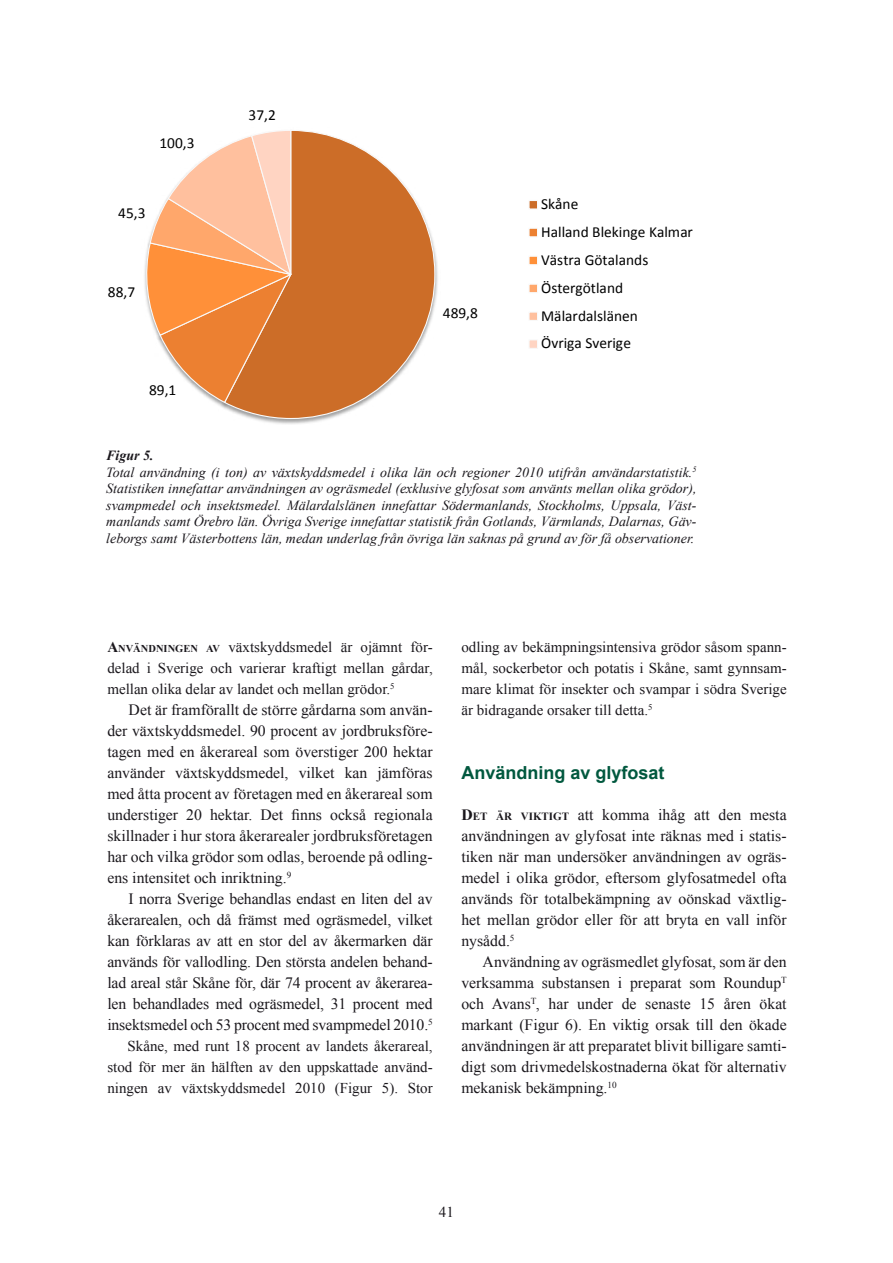
<style>
.page{position:relative;width:893px;height:1263px;background:#fff}
.page>*{position:absolute;margin:0;border:0;box-sizing:border-box;transform-origin:0 0}
.t1{font:700 18px "Arial";color:#00583e}
.t2{font:15.75px/21px "Times New Roman";color:#1a171c;text-align:justify}
.t3{font:15.3px/27.9px "Calibri";color:#000}
.t4{font:15px/21px "Times New Roman";color:#1a171c;text-align:justify}
.t5{font:italic 13.95px/16.5px "Times New Roman";color:#1a171c}
.s1{font-weight:700}
.s2{font-weight:700;font-size:10.5px}
.s3{font-weight:700;font-size:10.95px}
</style>
<div class="page">
<svg style="left:144px;top:130px;width:394px;height:294px"></svg>
<p class="t3" style="left:160px;top:129px;width:36px">100,3</p>
<p class="t3" style="left:118px;top:199px;width:29px">45,3</p>
<p class="t3" style="left:108px;top:278px;width:29px">88,7</p>
<p class="t3" style="left:149px;top:376px;width:29px">89,1</p>
<p class="t3" style="left:249px;top:101px;width:29px">37,2</p>
<p class="t3" style="left:443px;top:299px;width:36px">489,8</p>
<p class="t3" style="left:541px;top:190px;width:153px">Skåne<br>Halland Blekinge Kalmar<br>Västra Götalands<br>Östergötland<br>Mälardalslänen<br>Övriga Sverige</p>
<p class="t5" style="left:106px;top:447px;width:592px"><span class="s1">Figur 5.<br></span>Total användning (i ton) av växtskyddsmedel i olika län och regioner 2010 utifrån användarstatistik.<sup>5<br></sup>Statistiken innefattar användningen av ogräsmedel (exklusive glyfosat som använts mellan olika grödor), svampmedel och insektsmedel. Mälardalslänen innefattar Södermanlands, Stockholms, Uppsala, Väst&shy;manlands samt Örebro län. Övriga Sverige innefattar statistik från Gotlands, Värmlands, Dalarnas, Gäv&shy;leborgs samt Västerbottens län, medan underlag från övriga län saknas på grund av för få observationer.</p>
<p class="t4" style="left:107px;top:637px;width:327px"><span class="s1">A</span><span class="s2">NVÄNDNINGEN AV</span> växtskyddsmedel är ojämnt för&shy;delad i Sverige och varierar kraftigt mellan gårdar, mellan olika delar av landet och mellan grödor.<sup>5</sup></p>
<p class="t2" style="left:107px;top:699px;width:327px;text-indent:21px">Det är framförallt de större gårdarna som använ&shy;der växtskyddsmedel. 90 procent av jordbruksföre&shy;tagen med en åkerareal som överstiger 200 hektar använder växtskyddsmedel, vilket kan jämföras med åtta procent av företagen med en åkerareal som understiger 20 hektar. Det finns också regionala skillnader i hur stora åkerarealer jordbruksföretagen har och vilka grödor som odlas, beroende på odling&shy;ens intensitet och inriktning.<sup>9</sup></p>
<p class="t2" style="left:107px;top:888px;width:327px;text-indent:21px">I norra Sverige behandlas endast en liten del av åkerarealen, och då främst med ogräsmedel, vilket kan förklaras av att en stor del av åkermarken där används för vallodling. Den största andelen behand&shy;lad areal står Skåne för, där 74 procent av åkerarea&shy;len behandlades med ogräsmedel, 31 procent med insektsmedel och 53 procent med svampmedel 2010.<sup>5</sup></p>
<p class="t4" style="left:107px;top:1036px;width:327px;text-indent:20px">Skåne, med runt 18 procent av landets åkerareal, stod för mer än hälften av den uppskattade använd&shy;ningen av växtskyddsmedel 2010 (Figur 5). Stor</p>
<p class="t4" style="left:461px;top:637px;width:327px">odling av bekämpningsintensiva grödor såsom spann&shy;mål, sockerbetor och potatis i Skåne, samt gynnsam&shy;mare klimat för insekter och svampar i södra Sverige är bidragande orsaker till detta.<sup>5</sup></p>
<p class="t1" style="left:461px;top:760px;width:205px">Användning av glyfosat</p>
<p class="t2" style="left:461px;top:804px;width:327px"><span class="s1">D</span><span class="s3">ET ÄR VIKTIGT</span> att komma ihåg att den mesta användningen av glyfosat inte räknas med i statis&shy;tiken när man undersöker användningen av ogräs&shy;medel i olika grödor, eftersom glyfosatmedel ofta används för totalbekämpning av oönskad växtlig&shy;het mellan grödor eller för att bryta en vall inför nysådd.<sup>5</sup></p>
<p class="t2" style="left:461px;top:951px;width:327px;text-indent:21px">Användning av ogräsmedlet glyfosat, som är den verksamma substansen i preparat som Roundup<sup>T </sup>och Avans<sup>T</sup>, har under de senaste 15 åren ökat markant (Figur 6). En viktig orsak till den ökade användningen är att preparatet blivit billigare samti&shy;digt som drivmedelskostnaderna ökat för alternativ mekanisk bekämpning.<sup>10</sup></p>
<p class="t4" style="left:439px;top:1202px;width:16px">41</p>
</div>
